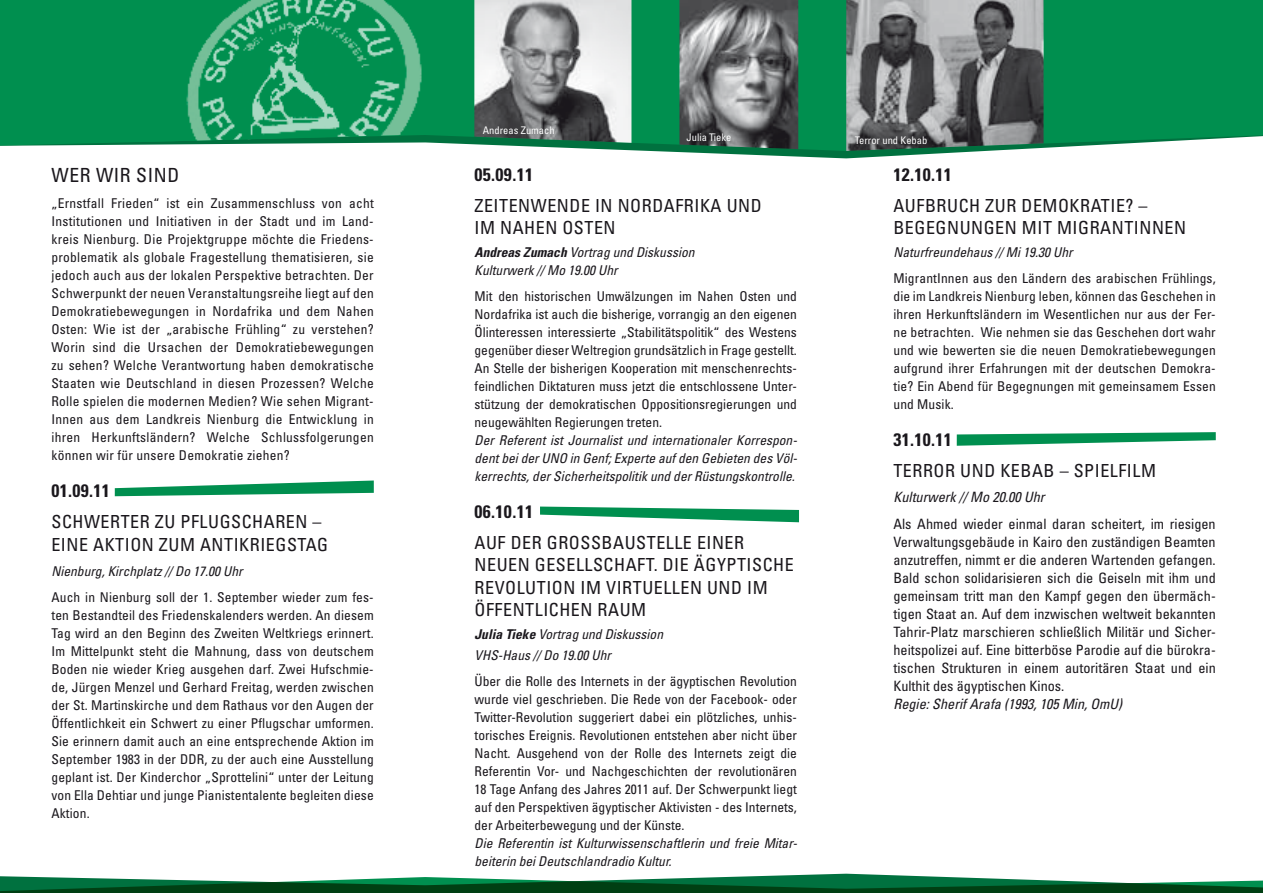
<style>
.page{position:relative;width:1263px;height:893px;background:#fff}
.page>*{position:absolute;margin:0;border:0;box-sizing:border-box;transform-origin:0 0}
.t1{font:condensed 19.5px "Univers";letter-spacing:.03em;color:#1a171c}
.t2{font:condensed 18px/22.5px "Univers";letter-spacing:.03em;color:#1a171c}
.t3{font:700 condensed 18px "Univers";letter-spacing:.02em;color:#1a171c}
.t4{font:condensed 14.25px/18px "Univers";color:#1a171c;text-align:justify}
.t5{font:italic condensed 14.25px "Univers";color:#1a171c}
.t6{font:condensed 13.5px/18px "Univers";letter-spacing:.01em;color:#1a171c;text-align:justify}
.t7{font:italic condensed 13.5px/18px "Univers";color:#1a171c}
.t8{font:condensed 10.5px "Univers";color:#fff}
.s1{font-weight:700}
</style>
<div class="page">
<svg style="left:652px;top:151px;width:332px;height:7px"></svg>
<svg style="left:0;top:0;width:1263px;height:151px;background:#13965b"></svg>
<svg style="left:0;top:874px;width:1263px;height:19px"></svg>
<img style="left:474px;top:0;width:157px;height:143px">
<img style="left:679px;top:0;width:119px;height:149px">
<div style="left:139px;top:0;width:31px;height:142px;background:#008f4f"></div>
<img style="left:170px;top:0;width:257px;height:142px">
<img style="left:846px;top:0;width:197px;height:151px">
<svg style="left:115px;top:480px;width:259px;height:16px"></svg>
<svg style="left:540px;top:507px;width:259px;height:15px"></svg>
<svg style="left:957px;top:432px;width:259px;height:14px"></svg>
<h1 class="t1" style="left:51px;top:162px;width:129px">Wer wir sind</h1>
<p class="t6" style="left:51px;top:194px;width:324px">„Ernstfall Frieden“ ist ein Zusammenschluss von acht I nstitutionen und I nitiativen in der Stadt und im Land&shy;kreis Nienburg. Die Projektgruppe möchte die Friedens&shy;problematik als globale Fragestellung thematisieren, sie jedoch auch aus der lokalen Perspektive betrachten. Der Schwerpunkt der neuen Veranstaltungsreihe liegt auf den Demokratiebewegungen in Nordafrika und dem Nahen Osten: Wie ist der „arabische Frühling“ zu verstehen?<br>Worin sind die Ursachen der Demokratiebewegungen zu sehen? Welche Verantwortung haben demokratische Staaten wie Deutschland in diesen Prozessen? Welche Rolle spielen die modernen Medien? Wie sehen Migrant-Innen aus dem Landkreis Nienburg die Entwicklung in ihren Herkunftsländern? Welche Schlussfolgerungen können wir für unsere Demokratie ziehen?</p>
<h2 class="t3" style="left:51px;top:480px;width:60px">01.09.11</h2>
<h2 class="t2" style="left:51px;top:510px;width:278px">Schwerter zu Pflugscharen – eine Aktion zum Antikriegstag</h2>
<p class="t7" style="left:51px;top:562px;width:193px">Nienburg, Kirchplatz // Do 17.00 Uhr</p>
<p class="t6" style="left:51px;top:588px;width:324px">Auch in Nienburg soll der 1. September wieder zum fes&shy;ten Bestandteil des Friedenskalenders werden. An diesem Tag wird an den Beginn des Zweiten Weltkriegs erinnert.<br>Im Mittelpunkt steht die Mahnung, dass von deutschem Boden nie wieder Krieg ausgehen darf. Zwei H ufschmie&shy;de, Jürgen Menzel und Gerhard Freitag, werden zwischen der St. Martinskirche und dem Rathaus vor den Augen der Öffentlichkeit ein Schwert zu einer Pflugschar umformen.<br>Sie erinnern damit auch an eine entsprechende Aktion im September 1983 in der DDR</p>
<p class="t6" style="left:51px;top:750px;width:324px;text-indent:153px">, zu der auch eine Ausstellung geplant ist. Der Kinderchor „Sprottelini“ unter der Leitung von Ella Dehtiar und junge Pianistentalente begleiten diese Aktion.</p>
<p class="t8" style="left:483px;top:123px;width:73px">Andreas Zumach</p>
<p class="t8" style="left:686px;top:131px;width:46px">Julia Tieke</p>
<p class="t8" style="left:855px;top:134px;width:74px">Terror und Kebab</p>
<h2 class="t3" style="left:475px;top:163px;width:60px">05.09.11</h2>
<h2 class="t2" style="left:475px;top:194px;width:289px">Zeitenwende in N ordafrika und im Nahen Osten</h2>
<p class="t7" style="left:475px;top:243px;width:221px"><span class="s1">Andreas Zumach</span> Vortrag und Diskussion<br>Kulturwerk // Mo 19.00 Uhr</p>
<p class="t6" style="left:475px;top:287px;width:324px">Mit den historischen Umwälzungen im Nahen Osten und Nordafrika ist auch die bisherige, vorrangig an den eigenen Ö linteressen interessierte „Stabilitätspolitik“ des Westens gegenüber dieser Weltregion grundsätzlich in Frage gestellt.<br>An Stelle der bisherigen Kooperation mit menschenrechts&shy;feindlichen Diktaturen muss jetzt die entschlossene Unter&shy;stützung der demokratischen O ppositionsregierungen und neugewählten Regierungen treten.</p>
<p class="t7" style="left:475px;top:431px;width:324px;text-align:justify">Der Referent ist Journalist und internationaler Korrespon&shy;dent bei der UNO in Genf; Experte auf den Gebieten des Völ&shy;kerrechts, der Sicherheitspolitik und der Rüstungskontrolle.</p>
<h2 class="t3" style="left:475px;top:500px;width:60px">06.10.11</h2>
<h2 class="t2" style="left:475px;top:531px;width:321px">Auf der GroSSbaustelle einer neuen Gesellschaft. D ie ägyptische<br>Revolution im virtuellen und im öffentlichen Raum</h2>
<p class="t7" style="left:475px;top:623px;width:190px;line-height:21px"><span class="s1">Julia Tieke</span> Vortrag und Diskussion<br>VHS-Haus // Do 19.00 Uhr</p>
<p class="t6" style="left:475px;top:672px;width:324px">Ü ber die Rolle des I nternets in der ägyptischen Revolution wurde viel geschrieben. Die Rede von der Facebook- oder Twitter-Revolution suggeriert dabei ein plötzliches, unhis&shy;torisches Ereignis. Revolutionen entstehen aber nicht über Nacht. Ausgehend von der Rolle des I nternets zeigt die Referentin Vor- und Nachgeschichten der revolutionären 18 Tage Anfang des Jahres 2011 auf. Der Schwerpunkt liegt auf den Perspektiven ägyptischer Aktivisten - des I nternets, der Arbeiterbewegung und der Künste.</p>
<p class="t7" style="left:475px;top:834px;width:324px">Die Referentin ist Kulturwissenschaftlerin und freie Mitar&shy;beiterin bei Deutschlandradio Kultur.</p>
<h2 class="t3" style="left:893px;top:163px;width:60px">12.10.11</h2>
<h2 class="t2" style="left:893px;top:194px;width:294px">Aufbruch zur D em okratie? –<br>Begegnungen mit MigrantInnen</h2>
<p class="t7" style="left:893px;top:243px;width:181px">Naturfreundehaus // Mi 19.30 Uhr</p>
<p class="t6" style="left:893px;top:269px;width:324px">MigrantInnen aus den Ländern des arabischen Frühlings, die im Landkreis Nienburg leben, können das Geschehen in ihren Herkunftsländern im Wesentlichen nur aus der Fer&shy;ne betrachten. Wie nehmen sie das Geschehen dort wahr und wie bewerten sie die neuen Demokratiebewegungen aufgrund ihrer Erfahrungen mit der deutschen Demokra&shy;tie? Ein Abend für Begegnungen mit gemeinsamem Essen und Musik.</p>
<h2 class="t3" style="left:893px;top:428px;width:60px">31.10.11</h2>
<h2 class="t2" style="left:893px;top:459px;width:251px">Terror und Kebab – Spielfilm</h2>
<p class="t5" style="left:893px;top:488px;width:153px">Kulturwerk // Mo 20.00 Uhr</p>
<p class="t4" style="left:893px;top:514px;width:324px">Als Ahmed wieder einmal daran scheitert, im riesigen Verwaltungsgebäude in Kairo den zuständigen Beamten anzutreffen, nimmt er die anderen Wartenden gefangen.<br>Bald schon solidarisieren sich die Geiseln mit ihm und gemeinsam tritt man den Kampf gegen den übermäch&shy;tigen Staat an. Auf dem inzwischen weltweit bekannten Tahrir-Platz marschieren schließlich Militär und Sicher&shy;heitspolizei auf. Eine bitterböse Parodie auf die bürokra&shy;tischen Strukturen in einem autoritären Staat und ein Kulthit des ägyptischen Kinos.</p>
<p class="t5" style="left:893px;top:695px;width:230px">Regie: Sherif Arafa (1993, 105 Min, OmU)</p>
</div>
